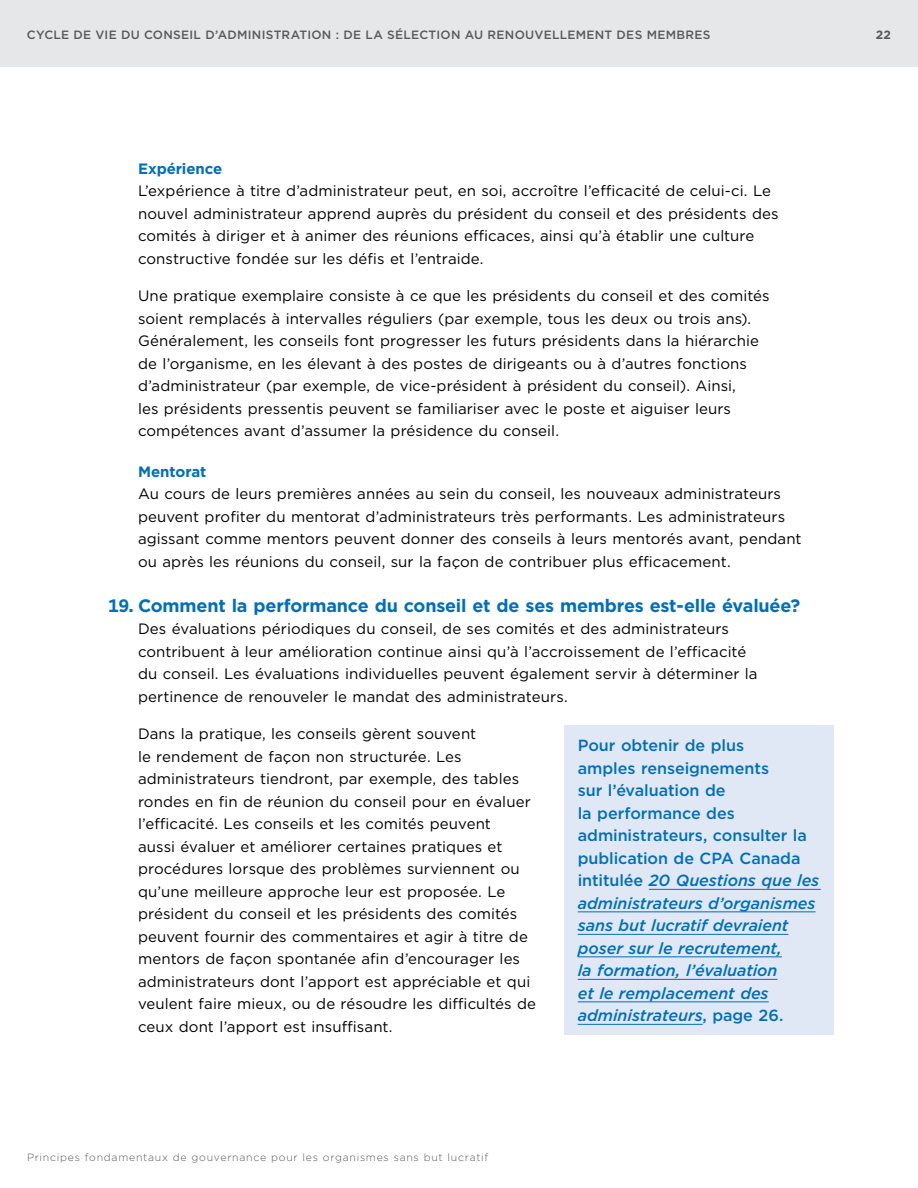
<style>
.page{position:relative;width:918px;height:1188px;background:#fff}
.page>*{position:absolute;margin:0;border:0;box-sizing:border-box;transform-origin:0 0}
.t1{font:700 18px "Gotham";letter-spacing:-.01em;color:#006fba}
.t2{font:italic 500 16.2px/22.5px "Gotham";letter-spacing:-.005em;color:#006fba}
.t3{font:15px/22.5px "Gotham";letter-spacing:.005em;color:#000}
.t4{font:700 15px "Gotham";letter-spacing:-.005em;color:#006fba}
.t5{font:500 12px "Gotham";letter-spacing:.025em;color:#58595b}
.t6{font:700 12px "Gotham";color:#58595b}
.t7{font:300 10.5px "Gotham";letter-spacing:.07em;color:#58595b}
.s1{font-style:normal}
</style>
<div class="page">
<div style="left:564px;top:725px;width:270px;height:310px;background:#e1e8f5"></div>
<hr style="left:649px;top:889px;width:172px;height:1px;background:#006fba">
<hr style="left:578px;top:911px;width:238px;height:1px;background:#006fba">
<hr style="left:578px;top:934px;width:210px;height:1px;background:#006fba">
<hr style="left:578px;top:956px;width:204px;height:1px;background:#006fba">
<hr style="left:578px;top:979px;width:200px;height:1px;background:#006fba">
<hr style="left:578px;top:1001px;width:191px;height:1px;background:#006fba">
<hr style="left:578px;top:1024px;width:125px;height:1px;background:#006fba">
<div style="left:0;top:0;width:918px;height:68px;background:#e6e7e8"></div>
<p class="t5" style="left:27px;top:26px;width:685px">cycle de Vie du conseil d’adminisTraTion : de la sélecTion au renouVellemenT des membres</p>
<p class="t6" style="left:876px;top:26px;width:17px">22</p>
<h4 class="t4" style="left:138px;top:159px;width:86px">Expérience</h4>
<p class="t3" style="left:138px;top:180px;width:642px">L’expérience à titre d’administrateur peut, en soi, accroître l’efficacité de celui-ci. Le nouvel administrateur apprend auprès du président du conseil et des présidents des comités à diriger et à animer des réunions efficaces, ainsi qu’à établir une culture constructive fondée sur les défis et l’entraide.</p>
<p class="t3" style="left:138px;top:285px;width:633px">Une pratique exemplaire consiste à ce que les présidents du conseil et des comités soient remplacés à intervalles réguliers (par exemple, tous les deux ou trois ans).<br>Généralement, les conseils font progresser les futurs présidents dans la hiérarchie de l’organisme, en les élevant à des postes de dirigeants ou à d’autres fonctions d’administrateur (par exemple, de vice-président à président du conseil). Ainsi,<br>les présidents pressentis peuvent se familiariser avec le poste et aiguiser leurs compétences avant d’assumer la présidence du conseil.</p>
<h4 class="t4" style="left:138px;top:462px;width:70px">Mentorat</h4>
<p class="t3" style="left:138px;top:483px;width:665px">Au cours de leurs premières années au sein du conseil, les nouveaux administrateurs peuvent profiter du mentorat d’administrateurs très performants. Les administrateurs agissant comme mentors peuvent donner des conseils à leurs mentorés avant, pendant ou après les réunions du conseil, sur la façon de contribuer plus efficacement.</p>
<h3 class="t1" style="left:108px;top:594px;width:694px">19. Comment la performance du conseil et de ses membres est-elle évaluée?</h3>
<p class="t3" style="left:138px;top:618px;width:621px">Des évaluations périodiques du conseil, de ses comités et des administrateurs contribuent à leur amélioration continue ainsi qu’à l’accroissement de l’efficacité du conseil. Les évaluations individuelles peuvent également servir à déterminer la pertinence de renouveler le mandat des administrateurs.</p>
<p class="t3" style="left:138px;top:723px;width:400px">Dans la pratique, les conseils gèrent souvent<br>le rendement de façon non structurée. Les administrateurs tiendront, par exemple, des tables rondes en fin de réunion du conseil pour en évaluer l’efficacité. Les conseils et les comités peuvent<br>aussi évaluer et améliorer certaines pratiques et procédures lorsque des problèmes surviennent ou qu’une meilleure approche leur est proposée. Le président du conseil et les présidents des comités peuvent fournir des commentaires et agir à titre de mentors de façon spontanée afin d’encourager les administrateurs dont l’apport est appréciable et qui veulent faire mieux, ou de résoudre les difficultés de ceux dont l’apport est insuffisant.</p>
<p class="t2" style="left:578px;top:734px;width:243px"><span class="s1">Pour obtenir de plus<br>amples renseignements<br>sur l’évaluation de<br>la performance des administrateurs, consulter la publication de cPa canada intitulée</span> 20 Questions que les administrateurs d’organismes sans but lucratif devraient poser sur le recrutement,<br>la formation, l’évaluation<br>et le remplacement des administrateurs<span class="s1">, page 26.</span></p>
<p class="t7" style="left:27px;top:1151px;width:463px">Principes fondamentaux de gouvernance pour les organismes sans but lucratif</p>
</div>
